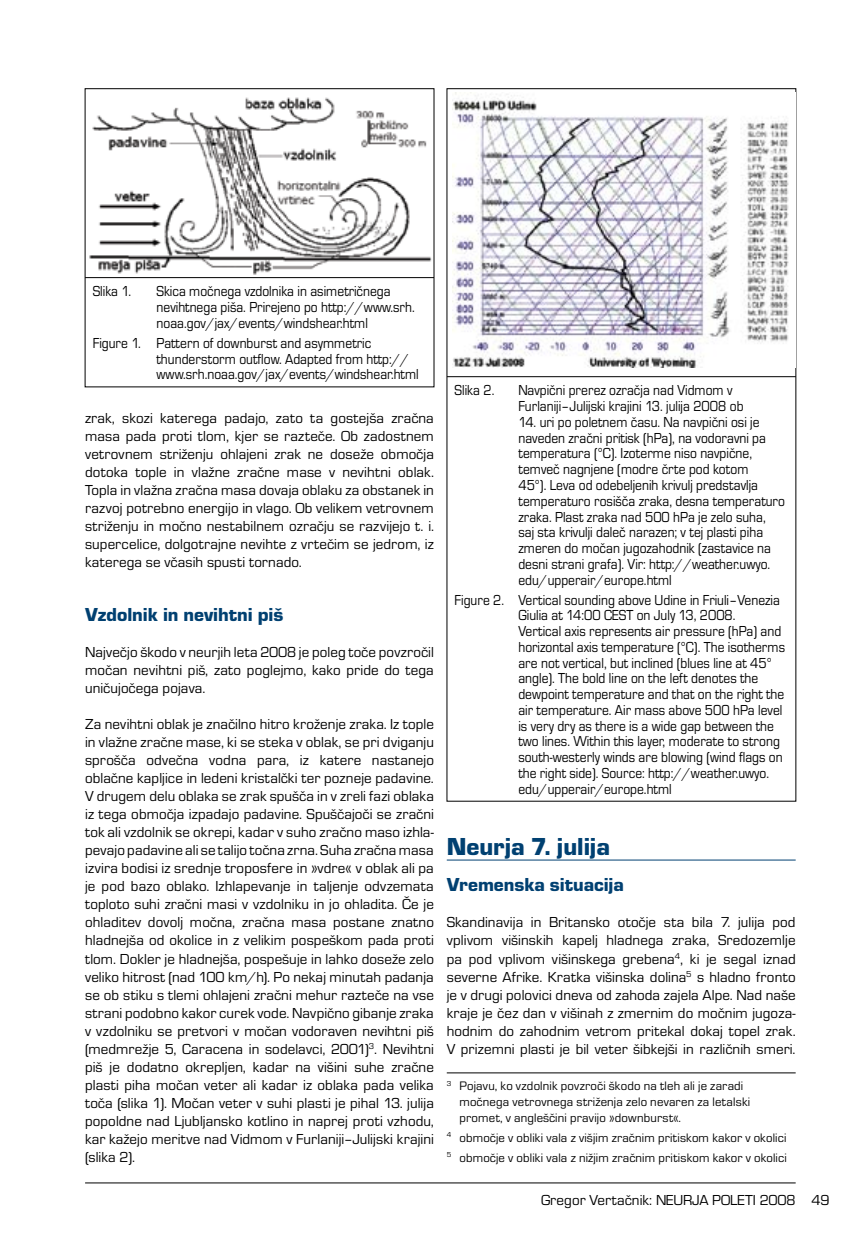
<style>
.page{position:relative;width:851px;height:1234px;background:#fff}
.page>*{position:absolute;margin:0;border:0;box-sizing:border-box;transform-origin:0 0}
.t1{font:25.5px "Eurostile TEE Blac";color:#004071}
.t2{font:19.5px "Eurostile TEE Blac";color:#004071}
.t3{font:15px/18px "Eurostile TEE";color:#000;text-align:justify}
.t4{font:15px/15.8px "Eurostile TEE";color:#000;scale:.9 1}
.t5{font:12.75px/15.8px "Eurostile TEE";letter-spacing:.015em;color:#000}
</style>
<div class="page">
<hr style="left:85px;top:1182px;width:710px;height:1px;background:#000">
<img style="left:89px;top:97px;width:343px;height:178px">
<hr style="left:446px;top:859px;width:349px;height:1px;background:#004071">
<hr style="left:85px;top:277px;width:349px;height:1px;background:#000">
<hr style="left:447px;top:376px;width:348px;height:1px;background:#000">
<img style="left:452px;top:93px;width:337px;height:274px">
<hr style="left:446px;top:1072px;width:349px;height:1px;background:#000">
<p class="t4" style="left:93px;top:284px;width:44px">Slika 1.</p>
<p class="t4" style="left:156px;top:284px;width:288px">Skica močnega vzdolnika in asimetričnega nevihtnega piša. Prirejeno po http://www.srh. noaa.gov/jax/events/windshear.html</p>
<p class="t4" style="left:156px;top:335px;width:293px;text-indent:-64px">Figure 1. Pattern of downburst and asymmetric thunderstorm outflow. Adapted from http:// www.srh.noaa.gov/jax/events/windshear.html</p>
<p class="t3" style="left:85px;top:409px;width:350px">zrak, skozi katerega padajo, zato ta gostejša zračna masa pada proti tlom, kjer se razteče. Ob zadostnem vetrovnem striženju ohlajeni zrak ne doseže območja dotoka tople in vlažne zračne mase v nevihtni oblak.<br>Topla in vlažna zračna masa dovaja oblaku za obstanek in razvoj potrebno energijo in vlago. Ob velikem vetrovnem striženju in močno nestabilnem ozračju se razvijejo t. i. supercelice, dolgotrajne nevihte z vrtečim se jedrom, iz katerega se včasih spusti tornado.</p>
<h2 class="t2" style="left:85px;top:604px;width:200px">Vzdolnik in nevihtni piš</h2>
<p class="t3" style="left:85px;top:643px;width:350px">Največjo škodo v neurjih leta 2008 je poleg toče povzročil močan nevihtni piš, zato poglejmo, kako pride do tega uničujočega pojava.</p>
<p class="t3" style="left:85px;top:715px;width:350px">Za nevihtni oblak je značilno hitro kroženje zraka. Iz tople in vlažne zračne mase, ki se steka v oblak, se pri dviganju sprošča odvečna vodna para, iz katere nastanejo oblačne kapljice in ledeni kristalčki ter pozneje padavine.<br>V drugem delu oblaka se zrak spušča in v zreli fazi oblaka iz tega območja izpadajo padavine. Spuščajoči se zračni tok ali vzdolnik se okrepi, kadar v suho zračno maso izhla&shy;pevajo padavine ali se talijo točna zrna. Suha zračna masa izvira bodisi iz srednje troposfere in »vdre« v oblak ali pa je pod bazo oblako. Izhlapevanje in taljenje odvzemata toploto suhi zračni masi v vzdolniku in jo ohladita. Če je ohladitev dovolj močna, zračna masa postane znatno hladnejša od okolice in z velikim pospeškom pada proti tlom. Dokler je hladnejša, pospešuje in lahko doseže zelo veliko hitrost (nad 100 km/h). Po nekaj minutah padanja se ob stiku s tlemi ohlajeni zračni mehur razteče na vse strani podobno kakor curek vode. Navpično gibanje zraka v vzdolniku se pretvori v močan vodoraven nevihtni piš (medmrežje 5, Caracena in sodelavci, 2001)<sup>3</sup>. Nevihtni piš je dodatno okrepljen, kadar na višini suhe zračne plasti piha močan veter ali kadar iz oblaka pada velika toča (slika 1). Močan veter v suhi plasti je pihal 13. julija popoldne nad Ljubljansko kotlino in naprej proti vzhodu, kar kažejo meritve nad Vidmom v Furlaniji–Julijski krajini (slika 2).</p>
<p class="t4" style="left:454px;top:383px;width:46px">Slika 2.</p>
<p class="t4" style="left:518px;top:383px;width:252px">Navpični prerez ozračja nad Vidmom v<br>Furlaniji–Julijski krajini 13. julija 2008 ob</p>
<p class="t4" style="left:518px;top:414px;width:298px">14. uri po poletnem času. Na navpični osi je naveden zračni pritisk (hPa), na vodoravni pa temperatura (°C). Izoterme niso navpične, temveč nagnjene (modre črte pod kotom<br>45°). Leva od odebeljenih krivulj predstavlja temperaturo rosišča zraka, desna temperaturo zraka. Plast zraka nad 500 hPa je zelo suha, saj sta krivulji daleč narazen; v tej plasti piha zmeren do močan jugozahodnik (zastavice na desni strani grafa). Vir: http://weather.uwyo. edu/upperair/europe.html</p>
<p class="t4" style="left:518px;top:592px;width:298px;text-indent:-64px">Figure 2. Vertical sounding above Udine in Friuli–Venezia Giulia at 14:00 CEST on July 13, 2008.<br>Vertical axis represents air pressure (hPa) and horizontal axis temperature (°C). The isotherms are not vertical, but inclined (blues line at 45° angle). The bold line on the left denotes the dewpoint temperature and that on the right the air temperature. Air mass above 500 hPa level is very dry as there is a wide gap between the two lines. Within this layer, moderate to strong south-westerly winds are blowing (wind flags on the right side). Source: http://weather.uwyo. edu/upperair/europe.html</p>
<h1 class="t1" style="left:446px;top:832px;width:165px">Neurja 7. julija</h1>
<h2 class="t2" style="left:446px;top:874px;width:179px">Vremenska situacija</h2>
<p class="t3" style="left:446px;top:913px;width:350px">Skandinavija in Britansko otočje sta bila 7. julija pod vplivom višinskih kapelj hladnega zraka, Sredozemlje pa pod vplivom višinskega grebena<sup>4</sup>, ki je segal iznad severne Afrike. Kratka višinska dolina<sup>5</sup> s hladno fronto je v drugi polovici dneva od zahoda zajela Alpe. Nad naše kraje je čez dan v višinah z zmernim do močnim jugoza&shy;hodnim do zahodnim vetrom pritekal dokaj topel zrak.<br>V prizemni plasti je bil veter šibkejši in različnih smeri.</p>
<p class="t5" style="left:459px;top:1077px;width:292px;text-indent:-13px"><sup>3</sup> Pojavu, ko vzdolnik povzroči škodo na tleh ali je zaradi močnega vetrovnega striženja zelo nevaren za letalski promet, v angleščini pravijo »downburst«.</p>
<p class="t5" style="left:446px;top:1127px;width:341px;line-height:20px"><sup>4</sup> območje v obliki vala z višjim zračnim pritiskom kakor v okolici<br><sup>5</sup> območje v obliki vala z nižjim zračnim pritiskom kakor v okolici</p>
<p class="t3" style="left:541px;top:1190px;width:256px">Gregor Vertačnik: NEURJA POLETI 2008</p>
<p class="t3" style="left:811px;top:1190px;width:20px">49</p>
</div>
